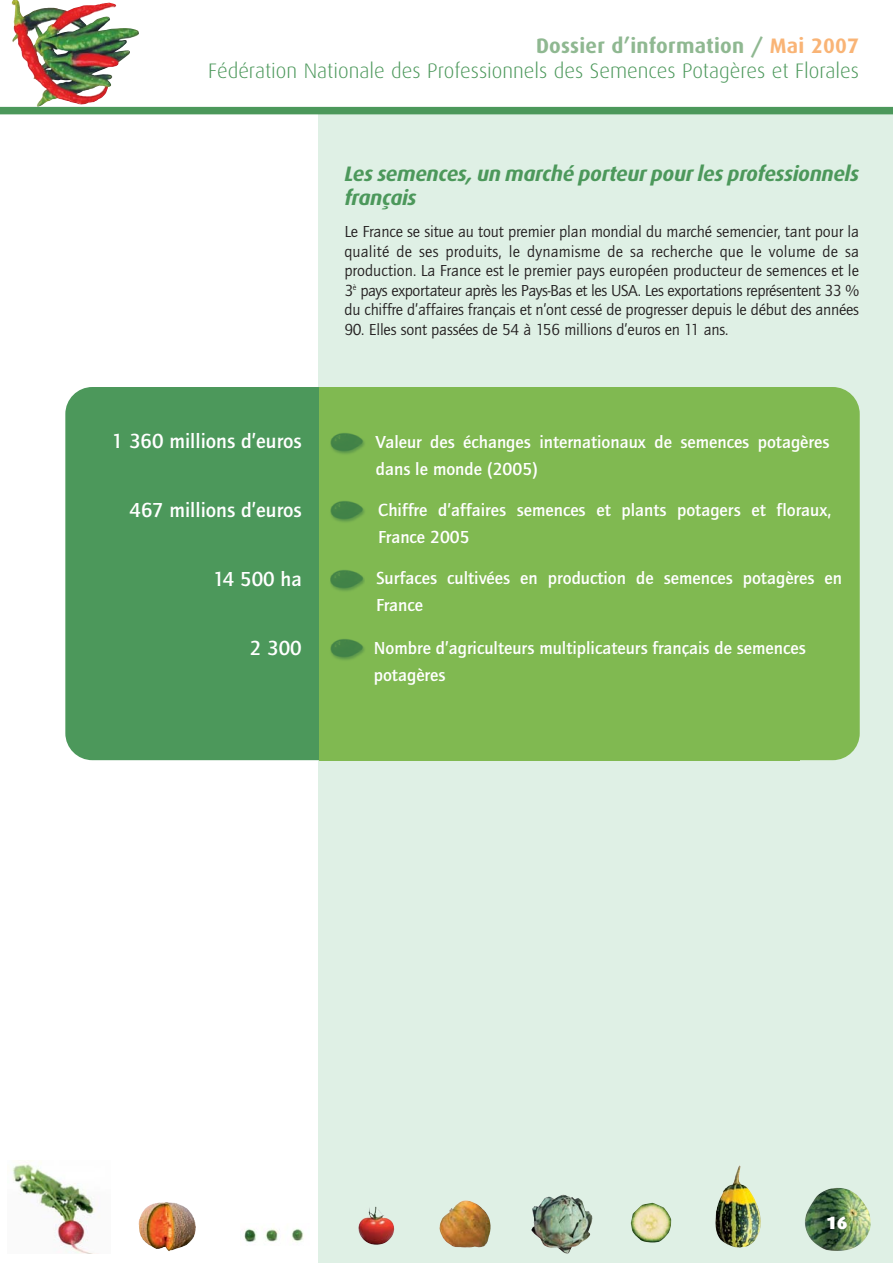
<style>
.page{position:relative;width:893px;height:1263px;background:#fff}
.page>*{position:absolute;margin:0;border:0;box-sizing:border-box;transform-origin:0 0}
.t1{font:300 21px/24.9px "Dax";color:#4c985b;text-align:right}
.t2{font:italic 700 21px/24px "Dax";letter-spacing:-.015em;color:#4c985b}
.t3{font:700 21px "Quay Itc T";color:#fff}
.t4{font:700 18px/27px "Quay Itc T";color:#fff}
.t5{font:900 18px "Dax";color:#fff}
.t6{font:16.5px/19.5px "Quay Itc T";letter-spacing:-.015em;color:#231f20;text-align:justify}
.s1{font-weight:700;color:#8fb891}
.s2{font-weight:700;color:#f9b476}
</style>
<div class="page">
<div style="left:319px;top:111px;width:573px;height:1152px;background:#dff0e5"></div>
<img style="left:368px;top:1206px;width:17px;height:12px">
<img style="left:442px;top:1207px;width:49px;height:40px">
<img style="left:531px;top:1194px;width:61px;height:60px">
<img style="left:630px;top:1203px;width:42px;height:40px">
<img style="left:244px;top:1228px;width:60px;height:15px">
<img style="left:805px;top:1188px;width:65px;height:63px">
<img style="left:715px;top:1165px;width:45px;height:83px">
<img style="left:12px;top:1162px;width:83px;height:92px">
<img style="left:139px;top:1202px;width:57px;height:49px">
<img style="left:12px;top:0;width:128px;height:107px">
<div style="left:0;top:107px;width:892px;height:7px;background:#4c985b"></div>
<div style="left:738px;top:387px;width:121px;height:373px;background:#80b951;border-radius:27px"></div>
<div style="left:65px;top:387px;width:280px;height:373px;background:#4c985b;border-radius:27px"></div>
<div style="left:319px;top:387px;width:481px;height:373px;background:#80b951"></div>
<img style="left:330px;top:433px;width:34px;height:21px">
<img style="left:330px;top:501px;width:34px;height:21px">
<img style="left:330px;top:570px;width:34px;height:21px">
<img style="left:330px;top:639px;width:34px;height:21px">
<p class="t1" style="left:208px;top:34px;width:652px"><span class="s1">Dossier d’information /</span> <span class="s2">Mai 2007<br></span>Fédération Nationale des Professionnels des Semences Potagères et Florales</p>
<p class="t3" style="left:112px;top:434px;width:191px">1 360 millions d’euros</p>
<p class="t3" style="left:129px;top:503px;width:174px">467 millions d’euros</p>
<p class="t3" style="left:213px;top:572px;width:90px">14 500 ha</p>
<p class="t3" style="left:250px;top:641px;width:53px">2 300</p>
<p class="t2" style="left:344px;top:163px;width:516px">Les semences, un marché porteur pour les professionnels français</p>
<p class="t6" style="left:344px;top:224px;width:516px">Le France se situe au tout premier plan mondial du marché semencier, tant pour la qualité de ses produits, le dynamisme de sa recherche que le volume de sa production. La France est le premier pays européen producteur de semences et le 3<sup>è</sup> pays exportateur après les Pays-Bas et les USA. Les exportations représentent 33 % du chiffre d’affaires français et n’ont cessé de progresser depuis le début des années</p>
<p class="t6" style="left:344px;top:321px;width:385px">90. Elles sont passées de 54 à 156 millions d’euros en 11 ans.</p>
<p class="t4" style="left:376px;top:430px;width:455px">Valeur des échanges internationaux de semences potagères dans le monde (2005)</p>
<p class="t4" style="left:378px;top:498px;width:454px">Chiffre d’affaires semences et plants potagers et floraux,<br>France 2005</p>
<p class="t4" style="left:376px;top:566px;width:467px">Surfaces cultivées en production de semences potagères en<br>France</p>
<p class="t4" style="left:374px;top:637px;width:433px">Nombre d’agriculteurs multiplicateurs français de semences potagères</p>
<p class="t5" style="left:826px;top:1214px;width:23px">16</p>
</div>
